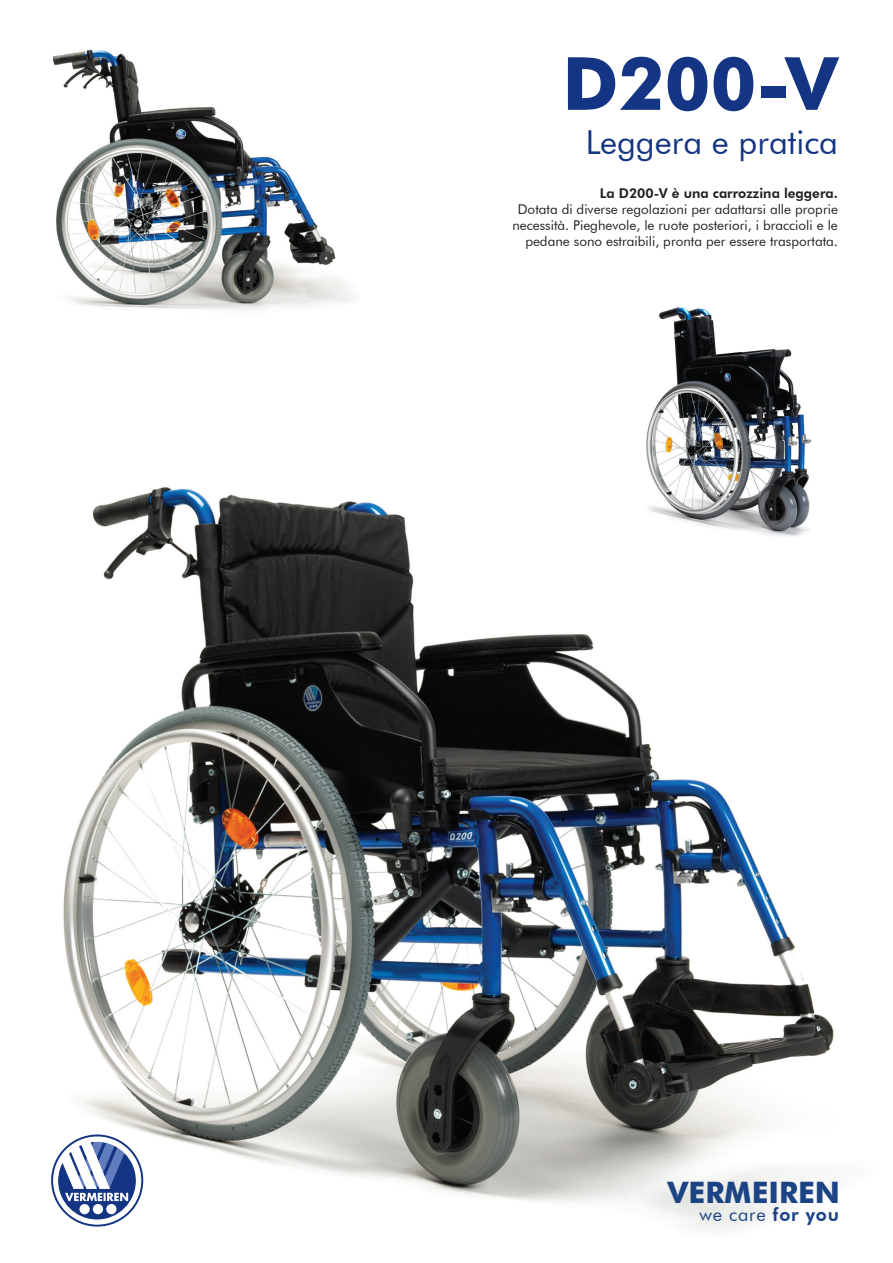
<style>
.page{position:relative;width:893px;height:1263px;background:#fff}
.page>*{position:absolute;margin:0;border:0;box-sizing:border-box;transform-origin:0 0}
.t1{font:700 73.5px "Futura BT";color:#133583}
.t2{font:33px "Futura BT";color:#133583}
.t3{font:700 29.55px "Futura BT";color:#1c4485}
.t4{font:18.15px "Futura BT";letter-spacing:.04em;color:#1c4485}
.t5{font:13.5px/16.2px "Futura BT";color:#231f20;text-align:right}
.t6{font:800 13.5px "Futura BT";color:#231f20}
.s1{font-weight:800}
</style>
<div class="page">
<img style="left:51px;top:487px;width:783px;height:745px">
<img style="left:52px;top:49px;width:302px;height:262px">
<img style="left:626px;top:307px;width:208px;height:256px">
<svg style="left:53px;top:1136px;width:88px;height:88px"></svg>
<p class="t1" style="left:562px;top:39px;width:277px">D200-V</p>
<p class="t2" style="left:586px;top:122px;width:254px">Leggera e pratica</p>
<p class="t6" style="left:600px;top:185px;width:240px">La D200-V è una carrozzina leggera.</p>
<p class="t5" style="left:512px;top:201px;width:327px">Dotata di diverse regolazioni per adattarsi alle proprie necessità. Pieghevole, le ruote posteriori, i braccioli e le pedane sono estraibili, pronta per essere trasportata.</p>
<p class="t3" style="left:668px;top:1175px;width:174px">VERMEIREN</p>
<p class="t4" style="left:699px;top:1203px;width:141px">we care <span class="s1">for you</span></p>
</div>
